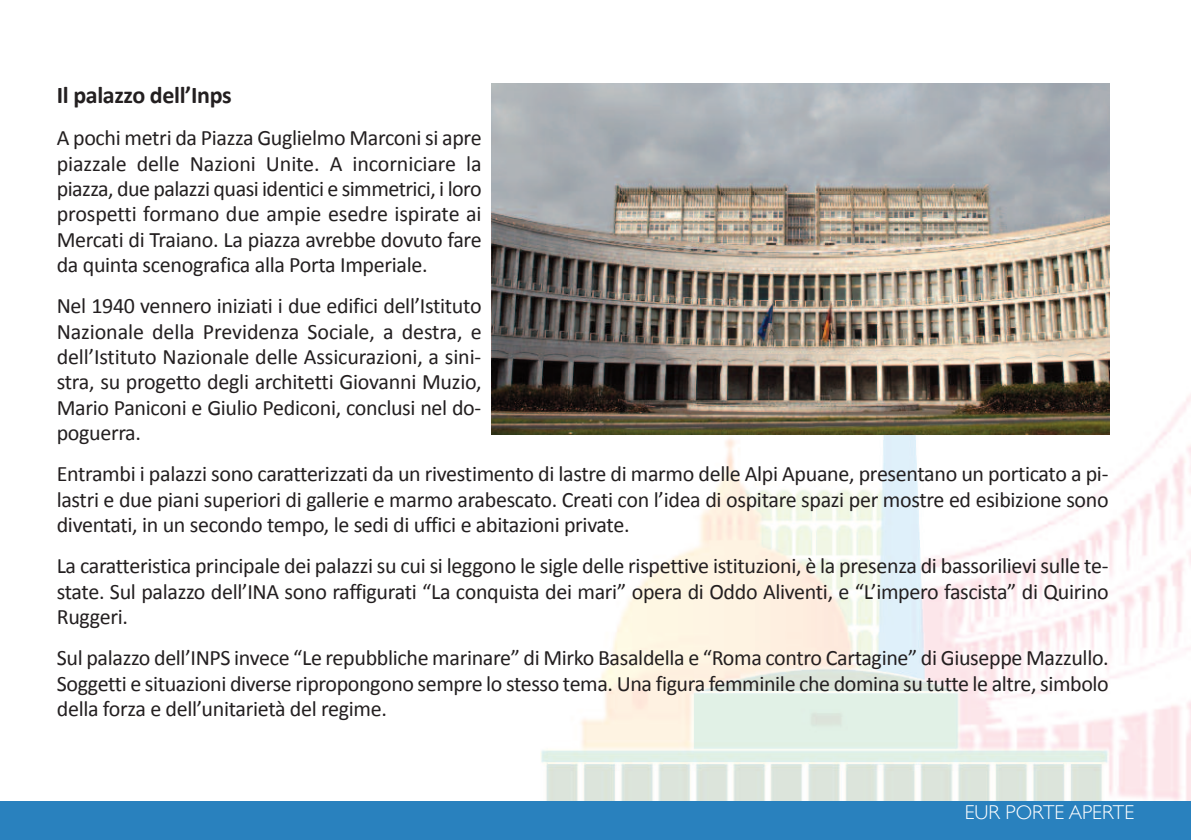
<style>
.page{position:relative;width:1191px;height:840px;background:#fff}
.page>*{position:absolute;margin:0;border:0;box-sizing:border-box;transform-origin:0 0}
.t1{font:700 24px "Calibri";letter-spacing:-.015em;color:#231f20}
.t2{font:22px/25.2px "Calibri";letter-spacing:-.015em;color:#231f20;text-align:justify}
.t3{font:300 20px "Gill Sans";color:#fff}
</style>
<div class="page">
<img style="left:540px;top:340px;width:651px;height:460px">
<div style="left:0;top:800px;width:1191px;height:39px;background:#2981be"></div>
<img style="left:491px;top:84px;width:618px;height:350px">
<p class="t1" style="left:57px;top:80px;width:176px">Il palazzo dell’Inps</p>
<p class="t2" style="left:57px;top:125px;width:426px">A pochi metri da Piazza Guglielmo Marconi si apre piazzale delle Nazioni Unite. A incorniciare la piazza, due palazzi quasi identici e simmetrici, i loro prospetti formano due ampie esedre ispirate ai Mercati di Traiano. La piazza avrebbe dovuto fare da quinta scenografica alla Porta Imperiale.</p>
<p class="t2" style="left:57px;top:293px;width:426px">Nel 1940 vennero iniziati i due edifici dell’Istituto Nazionale della Previdenza Sociale, a destra, e dell’Istituto Nazionale delle Assicurazioni, a sini&shy;stra, su progetto degli architetti Giovanni Muzio, Mario Paniconi e Giulio Pediconi, conclusi nel do&shy;poguerra.</p>
<p class="t2" style="left:57px;top:461px;width:1053px">Entrambi i palazzi sono caratterizzati da un rivestimento di lastre di marmo delle Alpi Apuane, presentano un porticato a pi&shy;lastri e due piani superiori di gallerie e marmo arabescato. Creati con l’idea di ospitare spazi per mostre ed esibizione sono diventati, in un secondo tempo, le sedi di uffici e abitazioni private.</p>
<p class="t2" style="left:57px;top:553px;width:1053px">La caratteristica principale dei palazzi su cui si leggono le sigle delle rispettive istituzioni, è la presenza di bassorilievi sulle te&shy;state. Sul palazzo dell’INA sono raffigurati “La conquista dei mari” opera di Oddo Aliventi, e “L’impero fascista” di Quirino Ruggeri.</p>
<p class="t2" style="left:57px;top:644px;width:1053px">Sul palazzo dell’INPS invece “Le repubbliche marinare” di Mirko Basaldella e “Roma contro Cartagine” di Giuseppe Mazzullo.<br>Soggetti e situazioni diverse ripropongono sempre lo stesso tema. Una figura femminile che domina su tutte le altre, simbolo della forza e dell’unitarietà del regime.</p>
<p class="t3" style="left:964px;top:801px;width:171px">EUR PORTE APERTE</p>
</div>
